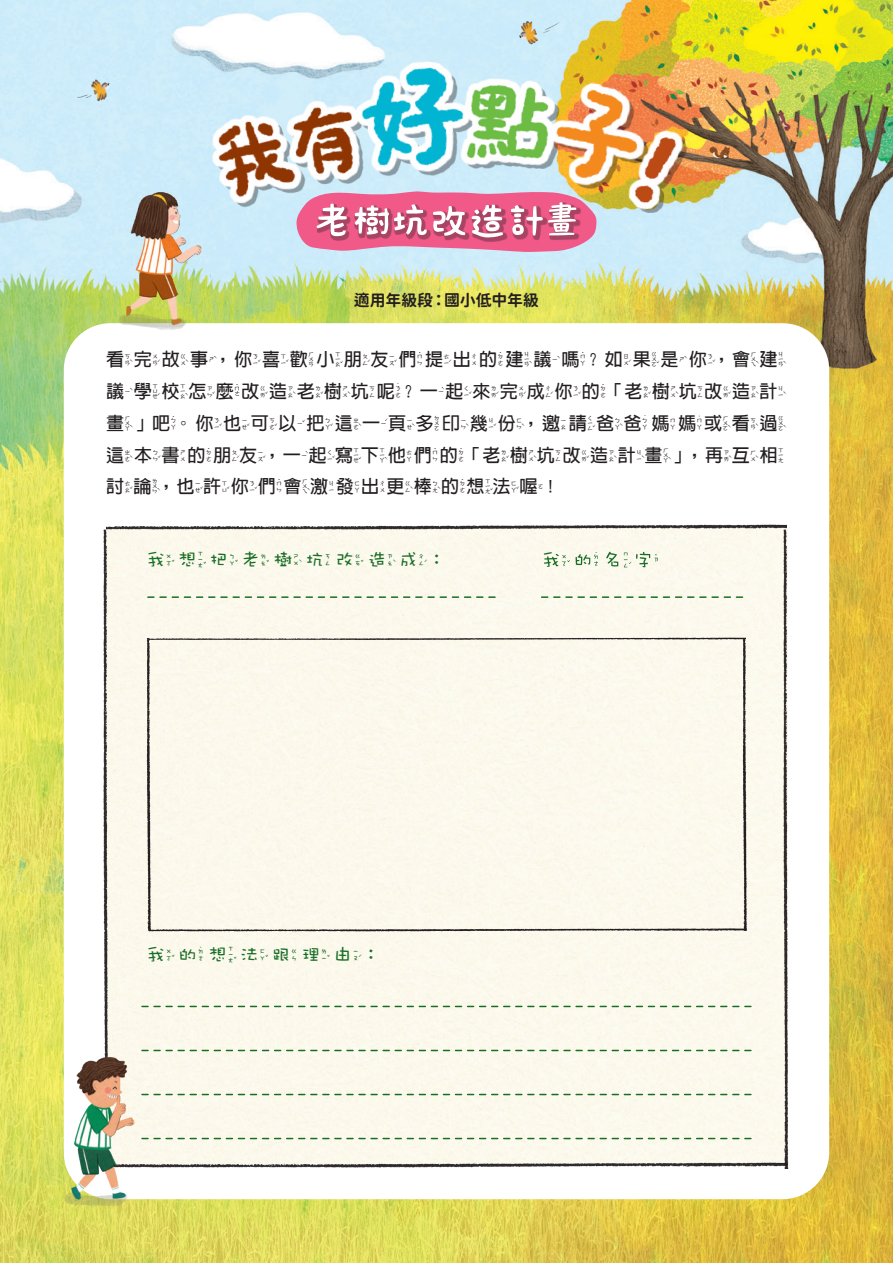
<style>
.page{position:relative;width:893px;height:1263px;background:#fff}
.page>*{position:absolute;margin:0;border:0;box-sizing:border-box;transform-origin:0 0}
.t1{font:19.2px "DF Wa Wa Zhu In W5";letter-spacing:.155em;color:#196e26}
.t2{font:700 18px/32px "Lin Gothic Zuinn EG";letter-spacing:-.015em;color:#231f20;text-align:justify}
.t3{font:15.9px "Gen Sen Rounded TW B";letter-spacing:-.005em;color:#231f20}
</style>
<div class="page">
<img style="left:0;top:0;width:893px;height:1263px">
<div style="left:64px;top:323px;width:765px;height:876px;background:#fff;border-radius:47px"></div>
<div style="left:114px;top:534px;width:665px;height:623px;background:#fcf9ec"></div>
<svg style="left:142px;top:1006px;width:609px;height:1px"></svg>
<svg style="left:144px;top:1094px;width:607px;height:1px"></svg>
<svg style="left:144px;top:1138px;width:607px;height:1px"></svg>
<svg style="left:144px;top:1050px;width:607px;height:1px"></svg>
<img style="left:65px;top:73px;width:67px;height:39px">
<img style="left:114px;top:524px;width:673px;height:10px">
<img style="left:103px;top:526px;width:11px;height:522px">
<img style="left:779px;top:526px;width:10px;height:642px">
<img style="left:144px;top:1157px;width:643px;height:12px">
<img style="left:149px;top:635px;width:596px;height:7px">
<img style="left:143px;top:639px;width:13px;height:292px">
<img style="left:739px;top:639px;width:13px;height:292px">
<img style="left:149px;top:925px;width:596px;height:9px">
<img style="left:106px;top:181px;width:104px;height:149px">
<img style="left:56px;top:1048px;width:88px;height:164px">
<svg style="left:542px;top:596px;width:200px;height:2px"></svg>
<svg style="left:148px;top:596px;width:347px;height:2px"></svg>
<img style="left:182px;top:4px;width:532px;height:274px">
<svg style="left:296px;top:191px;width:301px;height:61px;background:#e082a1"></svg>
<svg style="left:235px;top:391px;width:5px;height:5px"></svg>
<svg style="left:544px;top:552px;width:114px;height:15px;background:#d4e0ca"></svg>
<p class="t3" style="left:354px;top:292px;width:187px">適用年級段：國小低中年級</p>
<p class="t2" style="left:106px;top:344px;width:682px">看完故事，你喜歡小朋友們提出的建議嗎？如果是你，會建議學校怎麼改造老樹坑呢？一起來完成你的「老樹坑改造計畫」吧。你也可以把這一頁多印幾份，邀請爸爸媽媽或看過這本書的朋友，一起寫下他們的「老樹坑改造計畫」，再互相討論，也許你們會激發出更棒的想法喔！</p>
<p class="t1" style="left:146px;top:549px;width:311px">我想把老樹坑改造成：</p>
<p class="t1" style="left:146px;top:943px;width:246px">我的想法跟理由：</p>
</div>
